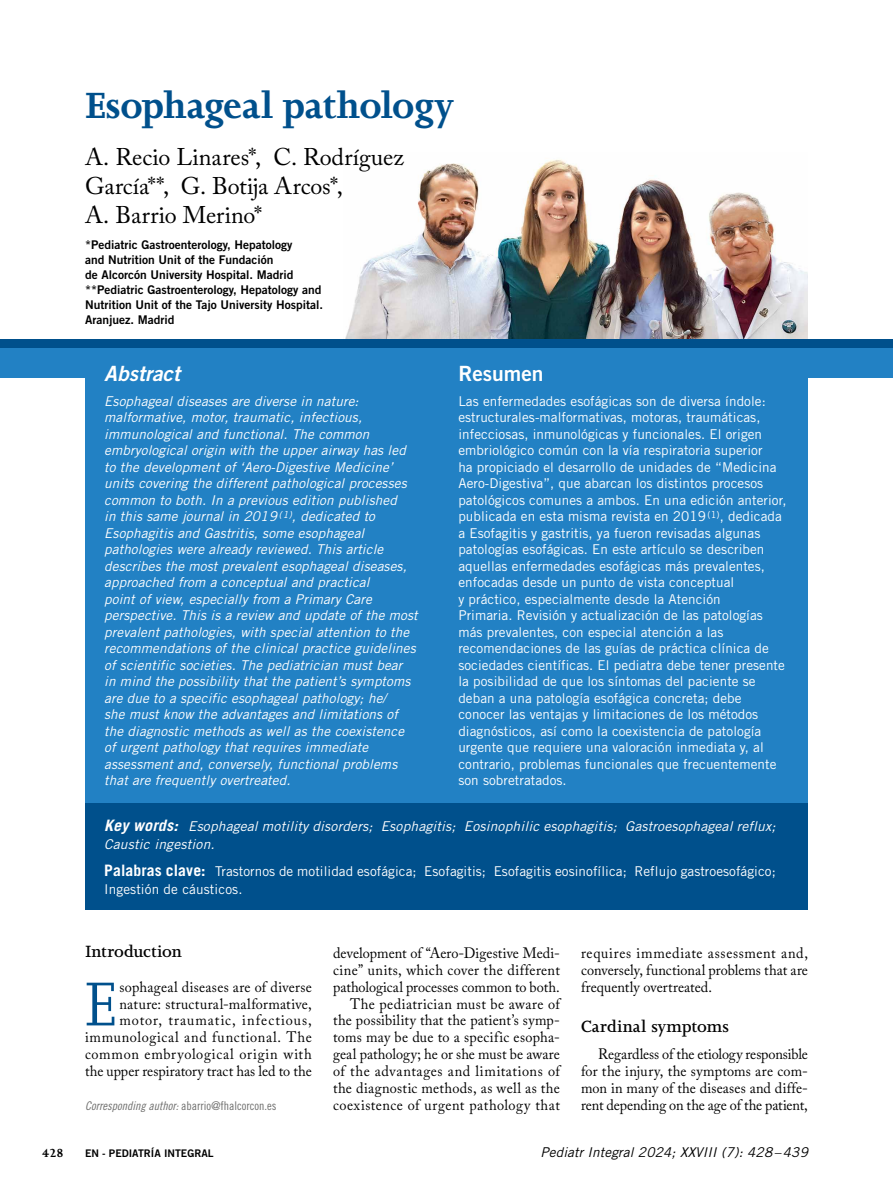
<style>
.page{position:relative;width:893px;height:1191px;background:#fff}
.page>*{position:absolute;margin:0;border:0;box-sizing:border-box;transform-origin:0 0}
.t1{font:71.4px "Joanna MT Std";color:#00508c;scale:.95 1}
.t2{font:700 42px "Joanna MT Std";letter-spacing:-.015em;color:#00508c}
.t3{font:24px/28.8px "Adobe Caslon Pro";letter-spacing:-.005em;color:#000}
.t4{font:italic 21px "Trade Gothic Bold Two";color:#fff}
.t5{font:21px "Trade Gothic Bold Two";color:#fff}
.t6{font:600 18.75px "Joanna MT Std";color:#000}
.t7{font:15px/16.8px "Adobe Caslon Pro";letter-spacing:.02em;color:#000;text-align:right;scale:.95 1}
.t8{font:13.5px/16.5px "Trade Gothic";letter-spacing:.005em;color:#fff}
.t9{font:italic 13.5px/16.5px "Trade Gothic";letter-spacing:.01em;color:#fff}
.t10{font:italic 13.5px "Trade Gothic";letter-spacing:.01em;color:#000}
.t11{font:700 13.5px "Joanna MT Std";color:#000}
.t12{font:12px/15px "Trade Gothic Bold Two";color:#000}
.t13{font:12px "Trade Gothic Cond Eighteen";color:#6f6f6e}
.t14{font:10.5px "Trade Gothic Bold Two";color:#000}
.s1{font-weight:700;font-size:15.75px}
.s2{font-family:"Trade Gothic Cond Eighteen Obl"}
</style>
<div class="page">
<img style="left:345px;top:159px;width:463px;height:180px">
<div style="left:85px;top:348px;width:723px;height:461px;background:#2281c4"></div>
<div style="left:0;top:348px;width:88px;height:29px;background:#2281c4"></div>
<div style="left:772px;top:348px;width:121px;height:29px;background:#2281c4"></div>
<div style="left:0;top:339px;width:893px;height:9px;background:#00508c"></div>
<div style="left:85px;top:803px;width:723px;height:106px;background:#00508c"></div>
<h2 class="t2" style="left:85px;top:83px;width:371px">Esophageal pathology</h2>
<h3 class="t3" style="left:85px;top:142px;width:320px">A. Recio Linares*, C. Rodríguez<br>García**, G. Botija Arcos*,<br>A. Barrio Merino*</h3>
<p class="t12" style="left:85px;top:237px;width:240px">*Pediatric Gastroenterology, Hepatology<br>and Nutrition Unit of the Fundación<br>de Alcorcón University Hospital. Madrid **Pediatric Gastroenterology, Hepatology and Nutrition Unit of the Tajo University Hospital.<br>Aranjuez. Madrid</p>
<h3 class="t4" style="left:104px;top:360px;width:77px">Abstract</h3>
<p class="t9" style="left:104px;top:392px;width:315px">Esophageal diseases are diverse in nature: malformative, motor, traumatic, infectious, immunological and functional. The common embryological origin with the upper airway has led to the development of ‘Aero-Digestive Medicine’ units covering the different pathological processes common to both. In a previous edition published<br>in this same journal in 2019 <sup>(1)</sup>, dedicated to Esophagitis and Gastritis, some esophageal pathologies were already reviewed. This article describes the most prevalent esophageal diseases, approached from a conceptual and practical<br>point of view, especially from a Primary Care perspective. This is a review and update of the most prevalent pathologies, with special attention to the recommendations of the clinical practice guidelines of scientific societies. The pediatrician must bear<br>in mind the possibility that the patient’s symptoms are due to a specific esophageal pathology; he/<br>she must know the advantages and limitations of the diagnostic methods as well as the coexistence of urgent pathology that requires immediate assessment and, conversely, functional problems that are frequently overtreated.</p>
<h3 class="t5" style="left:458px;top:360px;width:87px">Resumen</h3>
<p class="t8" style="left:458px;top:392px;width:330px">Las enfermedades esofágicas son de diversa índole: estructurales-malformativas, motoras, traumáticas, infecciosas, inmunológicas y funcionales. El origen embriológico común con la vía respiratoria superior<br>ha propiciado el desarrollo de unidades de “Medicina Aero-Digestiva”, que abarcan los distintos procesos patológicos comunes a ambos. En una edición anterior, publicada en esta misma revista en 2019<sup>(1)</sup>, dedicada a Esofagitis y gastritis, ya fueron revisadas algunas patologías esofágicas. En este artículo se describen aquellas enfermedades esofágicas más prevalentes, enfocadas desde un punto de vista conceptual<br>y práctico, especialmente desde la Atención<br>Primaria. Revisión y actualización de las patologías más prevalentes, con especial atención a las recomendaciones de las guías de práctica clínica de sociedades científicas. El pediatra debe tener presente la posibilidad de que los síntomas del paciente se deban a una patología esofágica concreta; debe conocer las ventajas y limitaciones de los métodos diagnósticos, así como la coexistencia de patología urgente que requiere una valoración inmediata y, al contrario, problemas funcionales que frecuentemente son sobretratados.</p>
<p class="t9" style="left:104px;top:817px;width:673px;line-height:18px"><span class="s1">Key words:</span> Esophageal motility disorders; Esophagitis; Eosinophilic esophagitis; Gastroesophageal reflux;<br>Caustic ingestion.</p>
<p class="t8" style="left:104px;top:862px;width:673px;line-height:18px"><span class="s1">Palabras clave:</span> Trastornos de motilidad esofágica; Esofagitis; Esofagitis eosinofílica; Reflujo gastroesofágico;<br>Ingestión de cáusticos.</p>
<h3 class="t6" style="left:85px;top:941px;width:98px">Introduction</h3>
<h1 class="t1" style="left:85px;top:965px;width:34px">E</h1>
<p class="t7" style="left:85px;top:978px;width:240px">sophageal diseases are of diverse nature: structural-malformative, motor, traumatic, infectious, immunological and functional. The common embryological origin with the upper respiratory tract has led to the</p>
<p class="t13" style="left:85px;top:1098px;width:193px"><span class="s2">Corresponding author:</span> abarrio@fhalcorcon.es</p>
<p class="t11" style="left:42px;top:1145px;width:23px">428</p>
<p class="t14" style="left:85px;top:1146px;width:130px">en - PEDIATRÍA INTEGRAL</p>
<p class="t7" style="left:333px;top:944px;width:240px">development of “Aero-Digestive Medi&shy;cine” units, which cover the different pathological processes common to both.<br>The pediatrician must be aware of the possibility that the patient’s symp&shy;toms may be due to a specific esopha&shy;geal pathology; he or she must be aware of the advantages and limitations of the diagnostic methods, as well as the coexistence of urgent pathology that</p>
<p class="t7" style="left:581px;top:944px;width:240px;text-align:justify">requires immediate assessment and, conversely, functional problems that are frequently overtreated.</p>
<h3 class="t6" style="left:581px;top:1016px;width:149px">Cardinal symptoms</h3>
<p class="t7" style="left:581px;top:1045px;width:240px;text-align:justify;text-indent:17px">Regardless of the etiology responsible for the injury, the symptoms are com&shy;mon in many of the diseases and diffe&shy;rent depending on the age of the patient,</p>
<p class="t10" style="left:540px;top:1143px;width:269px">Pediatr Integral 2024; XXVIII (7): 428–439</p>
</div>
